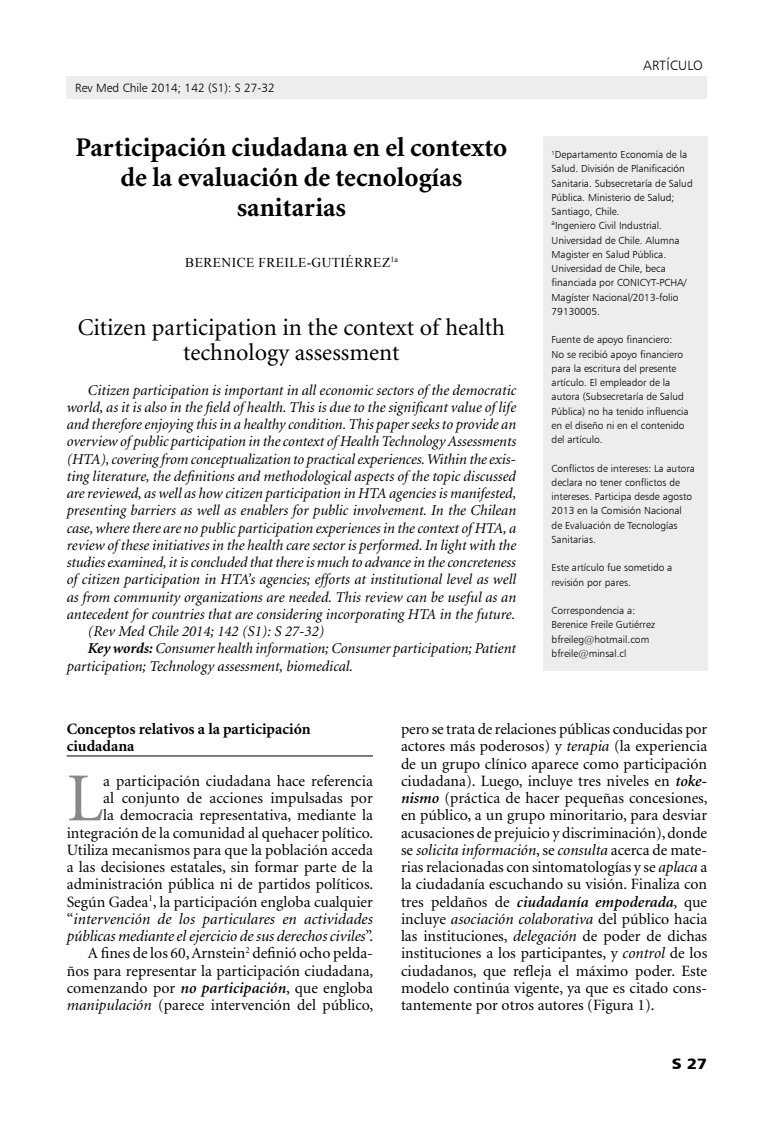
<style>
.page{position:relative;width:774px;height:1134px;background:#fff}
.page>*{position:absolute;margin:0;border:0;box-sizing:border-box;transform-origin:0 0}
.t1{font:68.85px "Minion";color:#87888a}
.t2{font:700 27px/30px "Minion";color:#000;text-align:center}
.t3{font:24px/25.5px "Minion";color:#000;text-align:center}
.t4{font:15.75px/17.2px "Minion";color:#000;text-align:right}
.t5{font:700 15.75px/17.2px "Minion";color:#000}
.t6{font:italic 15px "Minion";color:#000}
.t7{font:15px "Humanist 777 BT Black B";color:#000;scale:1.1 1}
.t8{font:13.5px "Times New Roman";color:#000}
.t9{font:13.5px "Humanist 777 BT Light B";letter-spacing:.02em;color:#000}
.t10{font:12px "Humanist 777 BT Light B";color:#000}
.t11{font:10.2px/14.2px "Humanist 777 BT Light B";color:#000}
.t12{font:7.8px "Times New Roman";color:#000}
.s1{font-weight:700}
.s2{font-style:italic}
.s3{font-weight:600;font-style:italic}
</style>
<div class="page">
<div style="left:67px;top:77px;width:640px;height:22px;background:#eceded"></div>
<hr style="left:67px;top:756px;width:306px;height:1px;background:#000">
<div style="left:543px;top:136px;width:164px;height:535px;background:#eceded"></div>
<p class="t10" style="left:75px;top:81px;width:201px">Rev Med Chile 2014; 142 (S1): S 27-32</p>
<h2 class="t2" style="left:76px;top:133px;width:433px">Participación ciudadana en el contexto de la evaluación de tecnologías sanitarias</h2>
<p class="t8" style="left:185px;top:252px;width:10px">BERENICE</p>
<p class="t8" style="left:258px;top:252px;width:17px">FREILE</p>
<p class="t8" style="left:307px;top:252px;width:15px">-GUTIÉRREZ</p>
<p class="t12" style="left:390px;top:254px;width:9px">1a</p>
<h3 class="t3" style="left:78px;top:315px;width:429px">Citizen participation in the context of health technology assessment</h3>
<p class="t6" style="left:88px;top:382px;width:430px">Citizen participation is important in all economic sectors of the democratic</p>
<p class="t6" style="left:67px;top:400px;width:451px">world, as it is also in the field of health. This is due to the significant value of life</p>
<p class="t6" style="left:67px;top:417px;width:451px">and therefore enjoying this in a healthy condition. This paper seeks to provide an</p>
<p class="t6" style="left:67px;top:434px;width:451px">overview of public participation in the context of Health Technology Assessments</p>
<p class="t6" style="left:67px;top:451px;width:451px">(HTA), covering from conceptualization to practical experiences. Within the exis-</p>
<p class="t6" style="left:67px;top:469px;width:451px">ting literature, the definitions and methodological aspects of the topic discussed</p>
<p class="t6" style="left:67px;top:486px;width:451px">are reviewed, as well as how citizen participation in HTA agencies is manifested,</p>
<p class="t6" style="left:67px;top:503px;width:451px">presenting barriers as well as enablers for public involvement. In the Chilean</p>
<p class="t6" style="left:67px;top:520px;width:451px">case, where there are no public participation experiences in the context of HTA, a</p>
<p class="t6" style="left:67px;top:538px;width:451px">review of these initiatives in the health care sector is performed. In light with the</p>
<p class="t6" style="left:67px;top:555px;width:451px">studies examined, it is concluded that there is much to advance in the concreteness</p>
<p class="t6" style="left:67px;top:572px;width:451px">of citizen participation in HTA’s agencies; efforts at institutional level as well</p>
<p class="t6" style="left:67px;top:589px;width:451px">as from community organizations are needed. This review can be useful as an</p>
<p class="t6" style="left:67px;top:607px;width:450px">antecedent for countries that are considering incorporating HTA in the future.</p>
<p class="t6" style="left:88px;top:624px;width:238px">(Rev Med Chile 2014; 142 (S1): S 27-32)</p>
<p class="t6" style="left:88px;top:641px;width:429px"><span class="s1">Key words:</span> Consumer health information; Consumer participation; Patient</p>
<p class="t6" style="left:67px;top:658px;width:288px">participation; Technology assessment, biomedical.</p>
<p class="t9" style="left:643px;top:57px;width:61px">ARTÍCULO</p>
<p class="t11" style="left:551px;top:147px;width:143px"><sup>1</sup>Departamento Economía de la<br>Salud. División de Planificación<br>Sanitaria. Subsecretaría de Salud<br>Pública. Ministerio de Salud;<br>Santiago, Chile.<br><sup>a</sup>Ingeniero Civil Industrial.<br>Universidad de Chile. Alumna<br>Magister en Salud Pública.<br>Universidad de Chile, beca financiada por CONICYT-PCHA/<br>Magíster Nacional/2013-folio<br>79130005.</p>
<p class="t11" style="left:551px;top:332px;width:139px">Fuente de apoyo financiero:<br>No se recibió apoyo financiero para la escritura del presente artículo. El empleador de la autora (Subsecretaría de Salud<br>Pública) no ha tenido influencia en el diseño ni en el contenido del artículo.</p>
<p class="t11" style="left:551px;top:461px;width:145px">Conflictos de intereses: La autora declara no tener conflictos de intereses. Participa desde agosto<br>2013 en la Comisión Nacional de Evaluación de Tecnologías<br>Sanitarias.</p>
<p class="t11" style="left:551px;top:560px;width:122px">Este artículo fue sometido a revisión por pares.</p>
<p class="t11" style="left:551px;top:603px;width:106px">Correspondencia a:<br>Berenice Freile Gutiérrez bfreileg@hotmail.com bfreile@minsal.cl</p>
<p class="t5" style="left:67px;top:721px;width:246px">Conceptos relativos a la participación ciudadana</p>
<h1 class="t1" style="left:67px;top:764px;width:38px">L</h1>
<p class="t4" style="left:67px;top:773px;width:308px">a participación ciudadana hace referencia<br>al conjunto de acciones impulsadas por<br>la democracia representativa, mediante la integración de la comunidad al quehacer político.<br>Utiliza mecanismos para que la población acceda a las decisiones estatales, sin formar parte de la administración pública ni de partidos políticos.<br>Según Gadea<sup>1</sup>, la participación engloba cualquier “<span class="s2">intervención de los particulares en actividades públicas mediante el ejercicio de sus derechos civiles</span>”.<br>A fines de los 60, Arnstein<sup>2</sup> definió ocho pelda&shy;ños para representar la participación ciudadana, comenzando por <span class="s3">no participación</span>, que engloba <span class="s2">manipulación</span> (parece intervención del público,</p>
<p class="t4" style="left:401px;top:721px;width:308px;text-align:justify">pero se trata de relaciones públicas conducidas por actores más poderosos) y <span class="s2">terapia</span> (la experiencia de un grupo clínico aparece como participación ciudadana). Luego, incluye tres niveles en <span class="s3">toke&shy;nismo</span> (práctica de hacer pequeñas concesiones, en público, a un grupo minoritario, para desviar acusaciones de prejuicio y discriminación), donde se <span class="s2">solicita información</span>, se <span class="s2">consulta</span> acerca de mate&shy;rias relacionadas con sintomatologías y se <span class="s2">aplaca</span> a la ciudadanía escuchando su visión. Finaliza con tres peldaños de <span class="s3">ciudadanía empoderada</span>, que incluye <span class="s2">asociación colaborativa</span> del público hacia las instituciones, <span class="s2">delegación</span> de poder de dichas instituciones a los participantes, y <span class="s2">control</span> de los ciudadanos, que refleja el máximo poder. Este modelo continúa vigente, ya que es citado cons&shy;tantemente por otros autores (Figura 1).</p>
<p class="t7" style="left:672px;top:1054px;width:34px">S 27</p>
</div>
